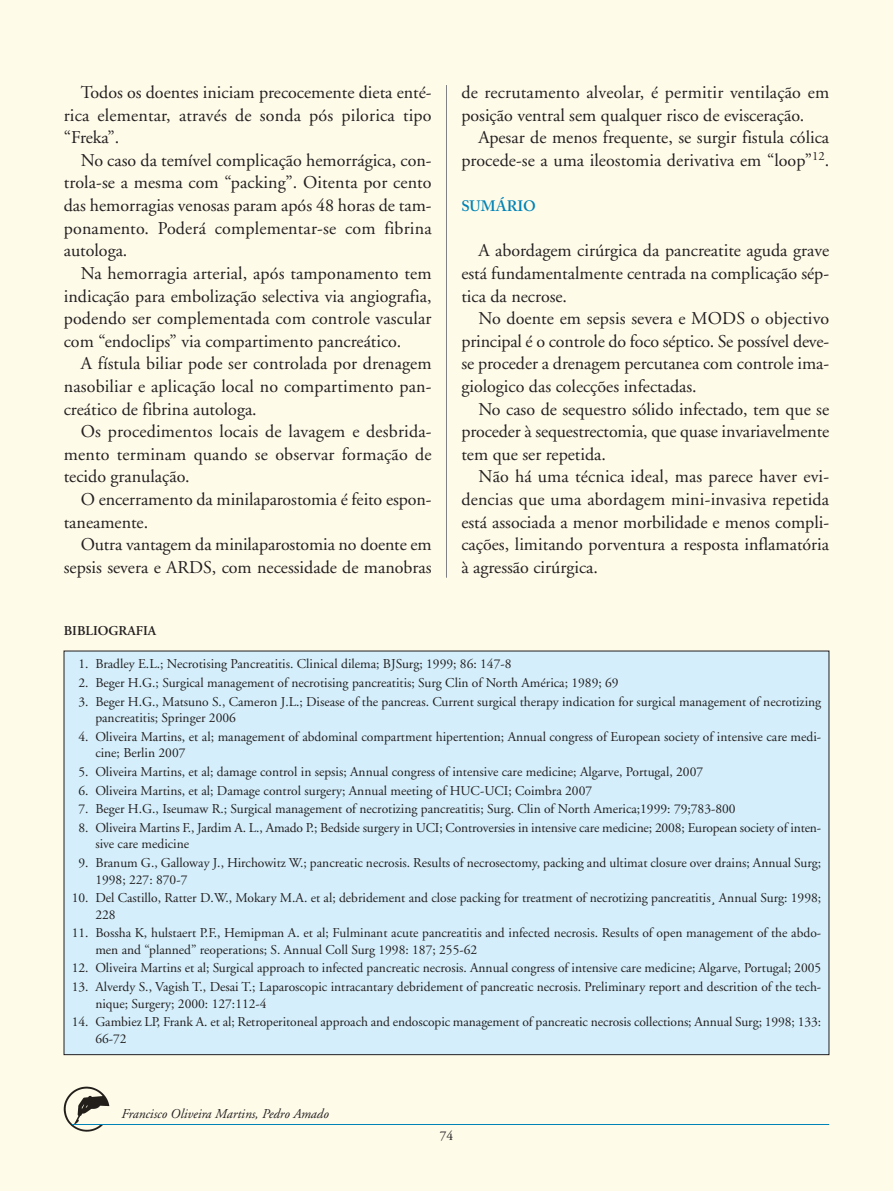
<style>
.page{position:relative;width:893px;height:1191px;background:#fefbe9}
.page>*{position:absolute;margin:0;border:0;box-sizing:border-box;transform-origin:0 0}
.t1{font:18px "Adobe Garamond";color:#231f20}
.t2{font:600 15px "Adobe Caslon";color:#0083b6}
.t3{font:13.5px/16.5px "Adobe Garamond";color:#231f20}
.t4{font:italic 13.5px "Adobe Garamond";color:#231f20}
.t5{font:600 13.5px "Adobe Garamond";color:#231f20}
</style>
<div class="page">
<img style="left:64px;top:1086px;width:45px;height:45px">
<hr style="left:72px;top:1124px;width:757px;height:1px;background:#0083b6">
<hr style="left:446px;top:85px;width:1px;height:492px;background:#808285">
<div style="left:64px;top:651px;width:765px;height:403px;background:#d4effb"></div>
<p class="t1" style="left:81px;top:85px;width:352px">Todos os doentes iniciam precocemente dieta enté-</p>
<p class="t1" style="left:64px;top:108px;width:369px">rica elementar, através de sonda pós pilorica tipo</p>
<p class="t1" style="left:64px;top:130px;width:57px">“Freka”.</p>
<p class="t1" style="left:81px;top:153px;width:352px">No caso da temível complicação hemorrágica, con-</p>
<p class="t1" style="left:64px;top:176px;width:369px">trola-se a mesma com “packing”. Oitenta por cento</p>
<p class="t1" style="left:64px;top:198px;width:369px">das hemorragias venosas param após 48 horas de tam-</p>
<p class="t1" style="left:64px;top:221px;width:369px">ponamento. Poderá complementar-se com fibrina</p>
<p class="t1" style="left:64px;top:243px;width:65px">autologa.</p>
<p class="t1" style="left:81px;top:266px;width:352px">Na hemorragia arterial, após tamponamento tem</p>
<p class="t1" style="left:64px;top:289px;width:369px">indicação para embolização selectiva via angiografia,</p>
<p class="t1" style="left:64px;top:311px;width:369px">podendo ser complementada com controle vascular</p>
<p class="t1" style="left:64px;top:334px;width:339px">com “endoclips” via compartimento pancreático.</p>
<p class="t1" style="left:81px;top:356px;width:352px">A fístula biliar pode ser controlada por drenagem</p>
<p class="t1" style="left:64px;top:379px;width:369px">nasobiliar e aplicação local no compartimento pan-</p>
<p class="t1" style="left:64px;top:402px;width:195px">creático de fibrina autologa.</p>
<p class="t1" style="left:81px;top:424px;width:352px">Os procedimentos locais de lavagem e desbrida-</p>
<p class="t1" style="left:64px;top:447px;width:369px">mento terminam quando se observar formação de</p>
<p class="t1" style="left:64px;top:469px;width:127px">tecido granulação.</p>
<p class="t1" style="left:81px;top:492px;width:352px">O encerramento da minilaparostomia é feito espon-</p>
<p class="t1" style="left:64px;top:515px;width:86px">taneamente.</p>
<p class="t1" style="left:81px;top:537px;width:352px">Outra vantagem da minilaparostomia no doente em</p>
<p class="t1" style="left:64px;top:560px;width:369px">sepsis severa e ARDS, com necessidade de manobras</p>
<p class="t5" style="left:64px;top:625px;width:94px">BIBLIOGRAFIA</p>
<p class="t1" style="left:461px;top:85px;width:369px">de recrutamento alveolar, é permitir ventilação em</p>
<p class="t1" style="left:461px;top:108px;width:344px">posição ventral sem qualquer risco de evisceração.</p>
<p class="t1" style="left:478px;top:130px;width:352px">Apesar de menos frequente, se surgir fistula cólica</p>
<p class="t1" style="left:461px;top:153px;width:369px">procede-se a uma ileostomia derivativa em “loop”<sup>12</sup>.</p>
<p class="t2" style="left:461px;top:200px;width:76px">SUMÁRIO</p>
<p class="t1" style="left:478px;top:243px;width:352px">A abordagem cirúrgica da pancreatite aguda grave</p>
<p class="t1" style="left:461px;top:266px;width:369px">está fundamentalmente centrada na complicação sép-</p>
<p class="t1" style="left:461px;top:289px;width:107px">tica da necrose.</p>
<p class="t1" style="left:478px;top:311px;width:352px">No doente em sepsis severa e MODS o objectivo</p>
<p class="t1" style="left:461px;top:334px;width:369px">principal é o controle do foco séptico. Se possível deve-</p>
<p class="t1" style="left:461px;top:356px;width:369px">se proceder a drenagem percutanea com controle ima-</p>
<p class="t1" style="left:461px;top:379px;width:237px">giologico das colecções infectadas.</p>
<p class="t1" style="left:478px;top:402px;width:352px">No caso de sequestro sólido infectado, tem que se</p>
<p class="t1" style="left:461px;top:424px;width:369px">proceder à sequestrectomia, que quase invariavelmente</p>
<p class="t1" style="left:461px;top:447px;width:146px">tem que ser repetida.</p>
<p class="t1" style="left:478px;top:469px;width:352px">Não há uma técnica ideal, mas parece haver evi-</p>
<p class="t1" style="left:461px;top:492px;width:369px">dencias que uma abordagem mini-invasiva repetida</p>
<p class="t1" style="left:461px;top:515px;width:369px">está associada a menor morbilidade e menos compli-</p>
<p class="t1" style="left:461px;top:537px;width:369px">cações, limitando porventura a resposta inflamatória</p>
<p class="t1" style="left:461px;top:560px;width:138px">à agressão cirúrgica.</p>
<p class="t3" style="left:78px;top:657px;width:434px">1. Bradley E.L.; Necrotising Pancreatitis. Clinical dilema; BJSurg; 1999; 86: 147-8</p>
<p class="t3" style="left:78px;top:675px;width:542px">2. Beger H.G.; Surgical management of necrotising pancreatitis; Surg Clin of North América; 1989; 69</p>
<p class="t3" style="left:95px;top:694px;width:727px;text-indent:-17px">3. Beger H.G., Matsuno S., Cameron J.L.; Disease of the pancreas. Current surgical therapy indication for surgical management of necrotizing pancreatitis; Springer 2006</p>
<p class="t3" style="left:95px;top:729px;width:727px;text-indent:-17px">4. Oliveira Martins, et al; management of abdominal compartment hipertention; Annual congress of European society of intensive care medi&shy;cine; Berlin 2007</p>
<p class="t3" style="left:78px;top:764px;width:626px">5. Oliveira Martins, et al; damage control in sepsis; Annual congress of intensive care medicine; Algarve, Portugal, 2007</p>
<p class="t3" style="left:78px;top:783px;width:515px">6. Oliveira Martins, et al; Damage control surgery; Annual meeting of HUC-UCI; Coimbra 2007</p>
<p class="t3" style="left:78px;top:802px;width:659px">7. Beger H.G., Iseumaw R.; Surgical management of necrotizing pancreatitis; Surg. Clin of North America;1999: 79;783-800</p>
<p class="t3" style="left:95px;top:820px;width:727px;text-indent:-17px">8. Oliveira Martins F., Jardim A. L., Amado P.; Bedside surgery in UCI; Controversies in intensive care medicine; 2008; European society of inten&shy;sive care medicine</p>
<p class="t3" style="left:95px;top:855px;width:727px;text-indent:-17px">9. Branum G., Galloway J., Hirchowitz W.; pancreatic necrosis. Results of necrosectomy, packing and ultimat closure over drains; Annual Surg;<br>1998; 227: 870-7</p>
<p class="t3" style="left:95px;top:891px;width:727px;text-indent:-24px">10. Del Castillo, Ratter D.W., Mokary M.A. et al; debridement and close packing for treatment of necrotizing pancreatitis¸ Annual Surg: 1998;<br>228</p>
<p class="t3" style="left:95px;top:926px;width:727px;text-indent:-24px">11. Bossha K, hulstaert P.F., Hemipman A. et al; Fulminant acute pancreatitis and infected necrosis. Results of open management of the abdo&shy;men and “planned” reoperations; S. Annual Coll Surg 1998: 187; 255-62</p>
<p class="t3" style="left:72px;top:961px;width:751px">12. Oliveira Martins et al; Surgical approach to infected pancreatic necrosis. Annual congress of intensive care medicine; Algarve, Portugal; 2005</p>
<p class="t3" style="left:95px;top:979px;width:727px;text-indent:-24px">13. Alverdy S., Vagish T., Desai T.; Laparoscopic intracantary debridement of pancreatic necrosis. Preliminary report and descrition of the tech&shy;nique; Surgery; 2000: 127:112-4</p>
<p class="t3" style="left:95px;top:1015px;width:727px;text-indent:-24px">14. Gambiez LP, Frank A. et al; Retroperitoneal approach and endoscopic management of pancreatic necrosis collections; Annual Surg; 1998; 133:<br>66-72</p>
<p class="t4" style="left:122px;top:1107px;width:209px">Francisco Oliveira Martins, Pedro Amado</p>
<p class="t3" style="left:440px;top:1128px;width:15px">74</p>
</div>
